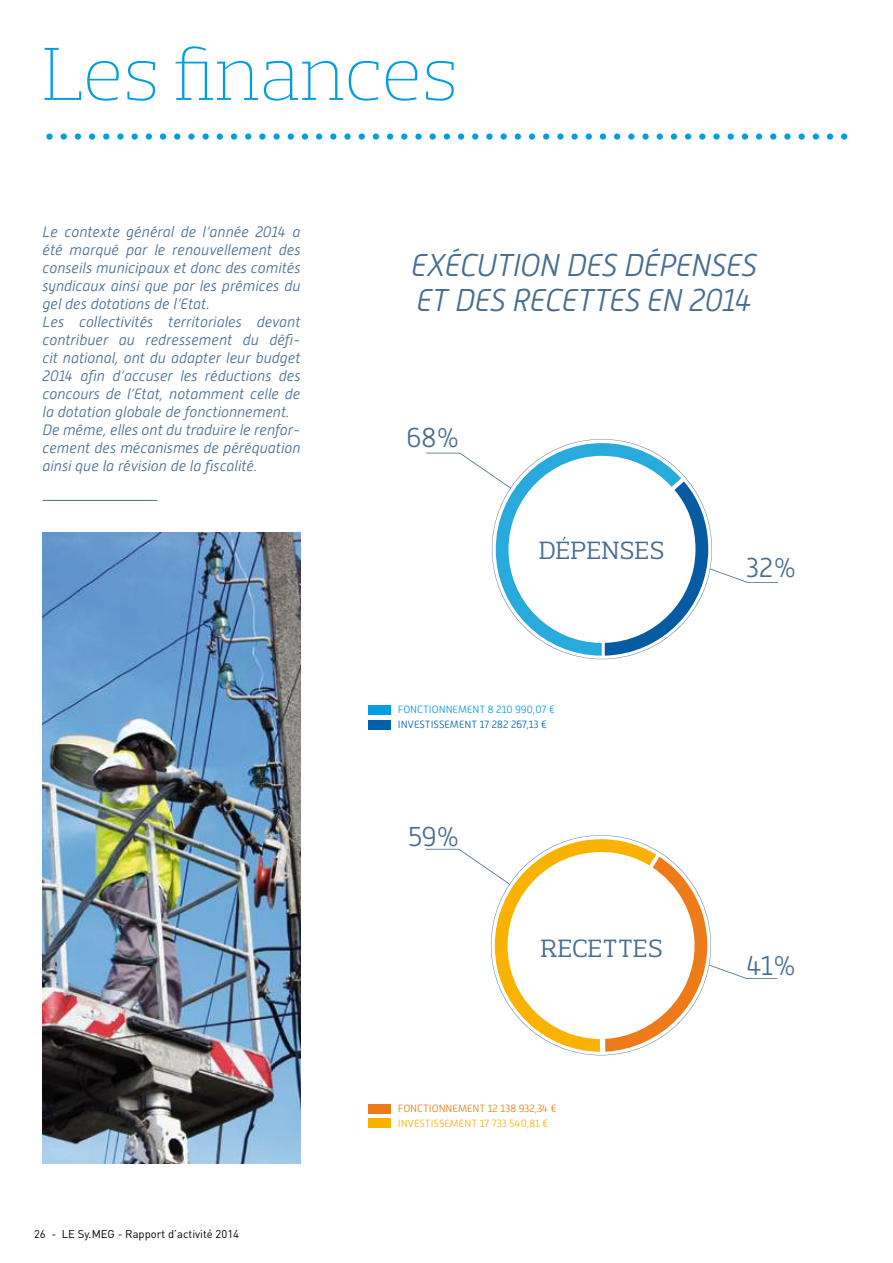
<style>
.page{position:relative;width:893px;height:1263px;background:#fff}
.page>*{position:absolute;margin:0;border:0;box-sizing:border-box;transform-origin:0 0}
.t1{font:200 76.5px "Prelo Slab";letter-spacing:-.01em;color:#009ee0}
.t2{font:300 64.5px "Alwyn New";color:#009ee0}
.t3{font:italic 300 31.5px/34.5px "Alwyn New";letter-spacing:-.02em;color:#476d90}
.t4{font:300 27.3px "Alwyn New";letter-spacing:-.02em;color:#476d90}
.t5{font:25.5px "Prelo Slab";letter-spacing:.015em;color:#476d90}
.t6{font:italic 300 15px/18px "Alwyn New";color:#476d90}
.t7{font:11.25px "DIN";color:#000}
.t8{font:300 10.5px "Alwyn New";color:#0061ab}
.t9{font:300 10.5px "Alwyn New";color:#ee7b19}
.t10{font:300 10.5px "Alwyn New";color:#f9b200}
.t11{font:300 10.5px "Alwyn New";color:#009ee0}
</style>
<div class="page">
<div style="left:369px;top:720px;width:22px;height:9px;background:#0061ab"></div>
<div style="left:369px;top:705px;width:22px;height:10px;background:#009ee0"></div>
<svg style="left:573px;top:439px;width:139px;height:220px"></svg>
<svg style="left:710px;top:569px;width:68px;height:14px"></svg>
<svg style="left:426px;top:443px;width:282px;height:213px"></svg>
<div style="left:369px;top:1118px;width:22px;height:10px;background:#f9b200"></div>
<div style="left:369px;top:1104px;width:22px;height:10px;background:#ee7b19"></div>
<svg style="left:572px;top:835px;width:139px;height:220px"></svg>
<svg style="left:709px;top:965px;width:68px;height:14px"></svg>
<svg style="left:425px;top:839px;width:282px;height:213px"></svg>
<hr style="left:43px;top:500px;width:114px;height:1px;background:#476d90">
<img style="left:43px;top:533px;width:257px;height:630px">
<h1 class="t1" style="left:43px;top:27px;width:417px">Les finances</h1>
<h2 class="t2" style="left:43px;top:81px;width:810px">.........................................................</h2>
<p class="t6" style="left:43px;top:223px;width:259px">Le contexte général de l’année 2014 a été marqué par le renouvellement des conseils municipaux et donc des comités syndicaux ainsi que par les prémices du gel des dotations de l’Etat.<br>Les collectivités territoriales devant contribuer au redressement du défi&shy;cit national, ont du adapter leur budget 2014 afin d’accuser les réductions des concours de l’Etat, notamment celle de la dotation globale de fonctionnement.<br>De même, elles ont du traduire le renfor&shy;cement des mécanismes de péréquation ainsi que la révision de la fiscalité.</p>
<p class="t7" style="left:34px;top:1227px;width:207px">26 - LE Sy.MEG - Rapport d’activité 2014</p>
<h3 class="t3" style="left:411px;top:248px;width:348px">EXÉCUTION DES DÉPENSES<br>ET DES RECETTES EN 2014</h3>
<h3 class="t4" style="left:407px;top:423px;width:54px">68%</h3>
<h3 class="t5" style="left:539px;top:534px;width:127px">DÉPENSES</h3>
<p class="t11" style="left:398px;top:704px;width:158px">FONCTIONNEMENT 8 210 990,07 €</p>
<p class="t8" style="left:398px;top:719px;width:151px">INVESTISSEMENT 17 282 267,13 €</p>
<h3 class="t4" style="left:408px;top:821px;width:53px">59%</h3>
<h3 class="t5" style="left:541px;top:933px;width:124px">RECETTES</h3>
<p class="t9" style="left:398px;top:1102px;width:160px">FONCTIONNEMENT 12 138 932,34 €</p>
<p class="t10" style="left:398px;top:1118px;width:152px">INVESTISSEMENT 17 733 540,81 €</p>
<h3 class="t4" style="left:746px;top:553px;width:51px">32%</h3>
<h3 class="t4" style="left:747px;top:950px;width:51px">41%</h3>
</div>
